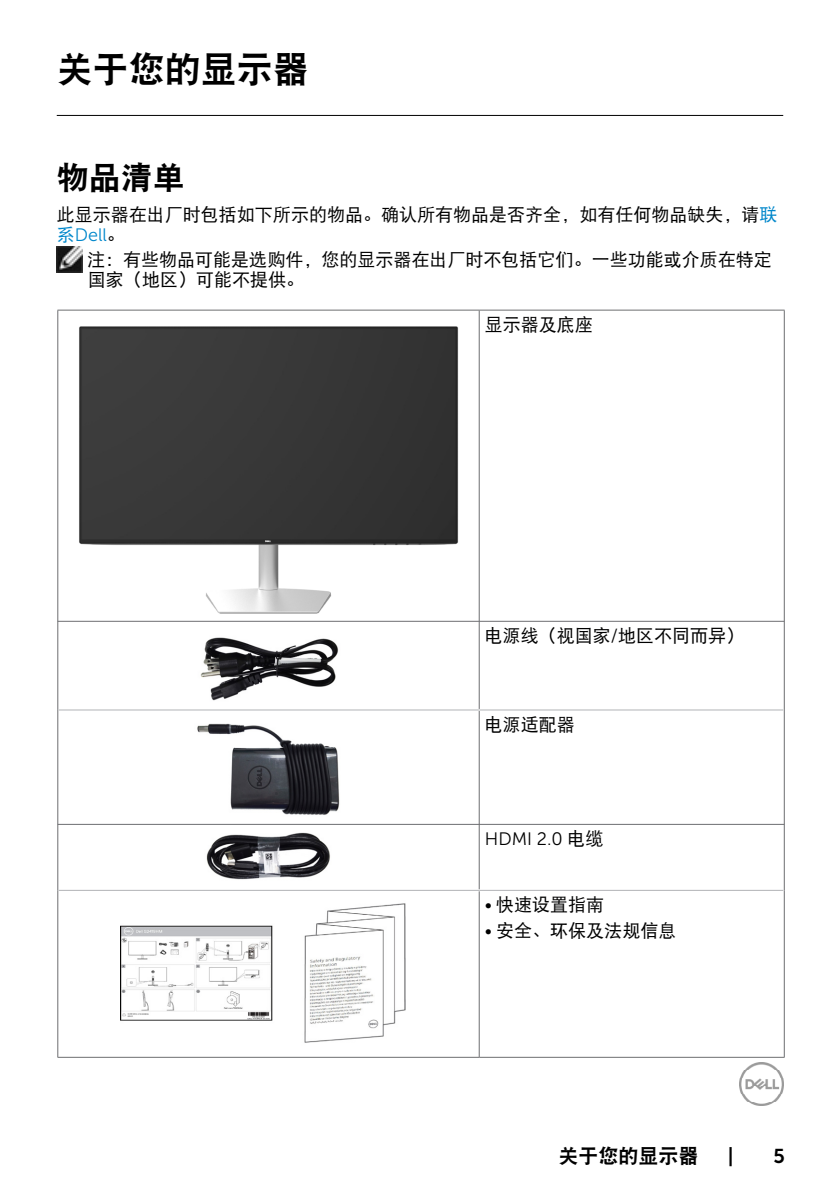
<style>
.page{position:relative;width:840px;height:1191px;background:#fff}
.page>*{position:absolute;margin:0;border:0;box-sizing:border-box;transform-origin:0 0}
.Head1{font:36px "DF Hei W9";color:#000}
.Head2{font:32px "DF Hei W9";color:#000}
.Page_No{font:20px "DF Hei W9";color:#000}
.Page_No-2{font:20px "Museo Sans For Dell 700";color:#000}
.Note{font:18px/20px "DF Hei W5";color:#000}
.Paragraph{font:18px/20px "DF Hei W5";color:#000}
.Table_Paragraph{font:18px "DF Hei W5";color:#000}
.Table_Paragraph-2{font:18px "Museo Sans For Dell 300";color:#000}
.s1{color:#0087cb}
.s2{font-family:"Museo Sans For Dell 300";color:#0087cb}
.s3{font-family:"Museo Sans For Dell 300"}
.s4{font-family:"DF Hei W5"}
</style>
<div class="page">
<img style="left:739px;top:1062px;width:43px;height:44px">
<hr style="left:57px;top:115px;width:725px;height:1px;background:#000">
<img style="left:57px;top:246px;width:25px;height:26px">
<hr style="left:57px;top:310px;width:422px;height:1px;background:#6d6e71">
<hr style="left:57px;top:310px;width:1px;height:311px;background:#6d6e71">
<hr style="left:479px;top:310px;width:305px;height:1px;background:#6d6e71">
<hr style="left:478px;top:310px;width:1px;height:311px;background:#6d6e71">
<hr style="left:783px;top:310px;width:1px;height:311px;background:#6d6e71">
<hr style="left:57px;top:621px;width:422px;height:1px;background:#6d6e71">
<hr style="left:57px;top:621px;width:1px;height:89px;background:#6d6e71">
<hr style="left:478px;top:621px;width:306px;height:1px;background:#6d6e71">
<hr style="left:478px;top:621px;width:1px;height:88px;background:#6d6e71">
<hr style="left:783px;top:621px;width:1px;height:89px;background:#6d6e71">
<hr style="left:57px;top:710px;width:1px;height:114px;background:#6d6e71">
<hr style="left:478px;top:711px;width:1px;height:113px;background:#6d6e71">
<hr style="left:783px;top:710px;width:1px;height:114px;background:#6d6e71">
<hr style="left:57px;top:824px;width:422px;height:1px;background:#6d6e71">
<hr style="left:57px;top:824px;width:1px;height:66px;background:#6d6e71">
<hr style="left:478px;top:824px;width:306px;height:1px;background:#6d6e71">
<hr style="left:478px;top:824px;width:1px;height:65px;background:#6d6e71">
<hr style="left:783px;top:824px;width:1px;height:66px;background:#6d6e71">
<hr style="left:59px;top:709px;width:420px;height:1px;background:#b1b3b6">
<hr style="left:479px;top:709px;width:303px;height:1px;background:#b1b3b6">
<hr style="left:59px;top:890px;width:420px;height:1px;background:#b1b3b6">
<hr style="left:479px;top:890px;width:303px;height:1px;background:#b1b3b6">
<hr style="left:57px;top:890px;width:1px;height:167px;background:#6d6e71">
<hr style="left:478px;top:891px;width:1px;height:166px;background:#6d6e71">
<hr style="left:783px;top:890px;width:1px;height:167px;background:#6d6e71">
<hr style="left:57px;top:1057px;width:422px;height:1px;background:#6d6e71">
<hr style="left:479px;top:1057px;width:305px;height:1px;background:#6d6e71">
<img style="left:79px;top:326px;width:380px;height:288px">
<img style="left:200px;top:637px;width:138px;height:64px">
<img style="left:197px;top:723px;width:143px;height:92px">
<img style="left:206px;top:832px;width:124px;height:48px">
<img style="left:121px;top:903px;width:285px;height:140px">
<p class="Head1" style="left:57px;top:51px;width:253px">关于您的显示器</p>
<p class="Head2" style="left:57px;top:162px;width:129px">物品清单</p>
<p class="Paragraph" style="left:57px;top:204px;width:721px">此显示器在出厂时包括如下所示的物品。确认所有物品是否齐全，如有任何物品缺失，请<span class="s1">联系</span><span class="s2">Dell</span>。</p>
<p class="Note" style="left:87px;top:250px;width:685px">注：有些物品可能是选购件，您的显示器在出厂时不包括它们。一些功能或介质在特定国家（地区）可能不提供。</p>
<p class="Table_Paragraph" style="left:484px;top:316px;width:109px">显示器及底座</p>
<p class="Table_Paragraph" style="left:484px;top:627px;width:261px">电源线（视国家<span class="s3">/</span>地区不同而异）</p>
<p class="Table_Paragraph" style="left:484px;top:715px;width:91px">电源适配器</p>
<p class="Table_Paragraph-2" style="left:484px;top:829px;width:120px">HDMI 2.0 <span class="s4">电缆</span></p>
<p class="Note" style="left:484px;top:895px;width:121px"><span class="s3">•</span> 快速设置指南</p>
<p class="Note" style="left:484px;top:920px;width:193px"><span class="s3">•</span> 安全、环保及法规信息</p>
<p class="Page_No" style="left:558px;top:1145px;width:141px">关于您的显示器</p>
<p class="Page_No-2" style="left:727px;top:1144px;width:7px">|</p>
<p class="Page_No-2" style="left:773px;top:1144px;width:13px">5</p>
</div>
